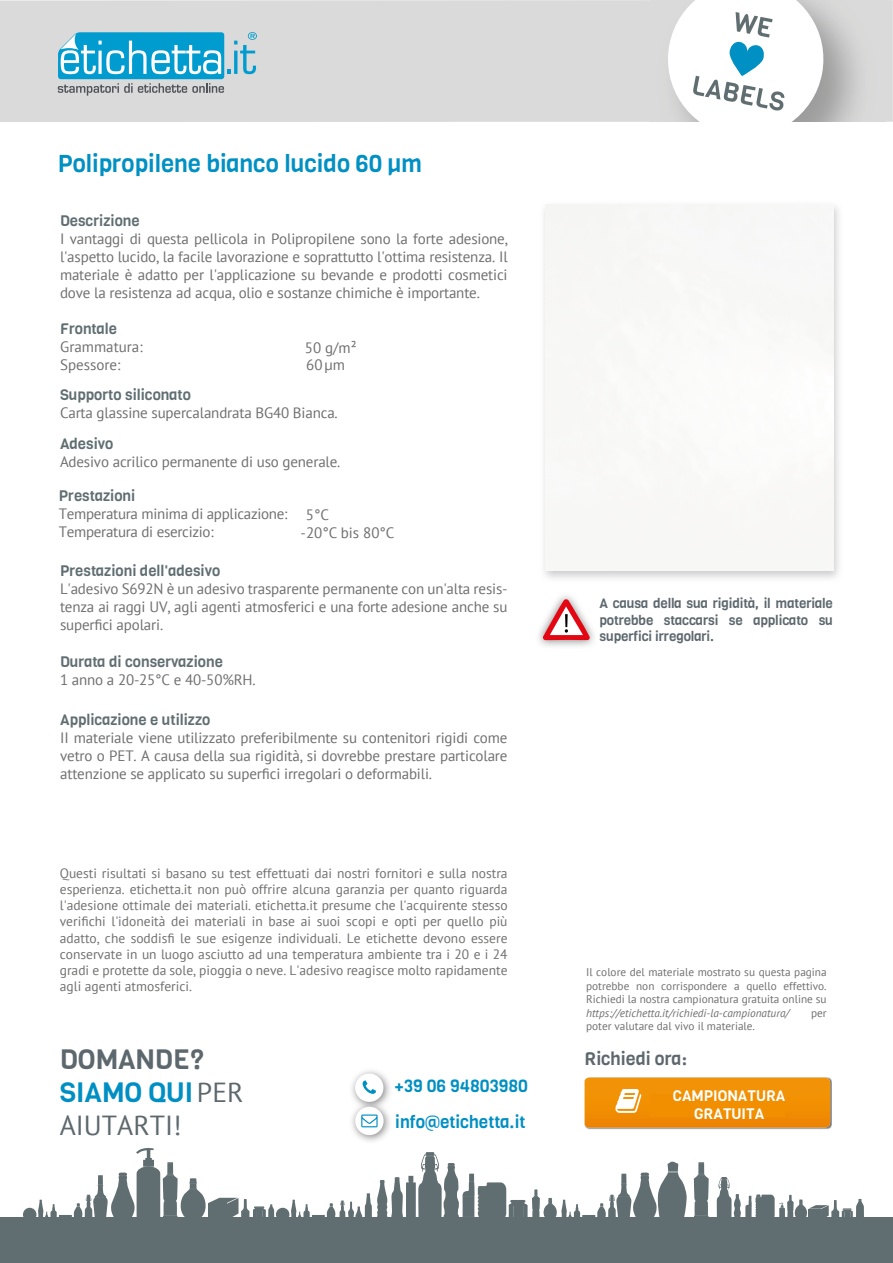
<style>
.page{position:relative;width:893px;height:1263px;background:#fff}
.page>*{position:absolute;margin:0;border:0;box-sizing:border-box;transform-origin:0 0}
.t1{font:27.6px/33px "Viga";color:#5d686e}
.t2{font:27.6px "PT Sans";color:#5d686e}
.t3{font:24px "Viga";color:#0090c3}
.t4{font:18px "Viga";color:#5d686e}
.t5{font:17.4px/35.7px "Viga";color:#008fc3}
.t6{font:15px/18px "PT Sans";letter-spacing:-.01em;color:#706f6f}
.t7{font:15px "Viga";color:#606e72}
.t8{font:15px/18px "Viga";color:#fff;text-align:center}
.t9{font:13.5px/16.2px "PT Sans";color:#71706f;text-align:justify}
.t10{font:13.5px/16.2px "Viga";letter-spacing:-.01em;color:#5d686e;text-align:justify}
.t11{font:11.25px/13.5px "PT Sans";color:#706f6f;text-align:justify}
.t12{font:italic 11.25px "PT Sans";color:#706f6f}
.s1{color:#008fc3}
.s2{font-family:"PT Sans"}
</style>
<div class="page">
<div style="left:0;top:0;width:893px;height:122px;background:#dadada"></div>
<svg style="left:667px;top:1px;width:163px;height:121px;background:#e1e8ea"></svg>
<div style="left:23px;top:1208px;width:13px;height:13px;background:#606e72;border-radius:50%"></div>
<div style="left:276px;top:1208px;width:13px;height:13px;background:#606e72;border-radius:50%"></div>
<svg style="left:38px;top:1148px;width:236px;height:70px"></svg>
<svg style="left:717px;top:1177px;width:147px;height:41px"></svg>
<svg style="left:291px;top:1152px;width:396px;height:66px"></svg>
<svg style="left:694px;top:1162px;width:15px;height:56px"></svg>
<div style="left:0;top:1218px;width:893px;height:45px;background:#606e72"></div>
<svg style="left:544px;top:204px;width:295px;height:375px;fill:#ebebeb"></svg>
<div style="left:546px;top:205px;width:287px;height:366px;background:#f8f8f6"></div>
<img style="left:585px;top:1077px;width:247px;height:53px">
<svg style="left:585px;top:1078px;width:245px;height:49px;background:#f1920f"></svg>
<svg style="left:351px;top:1070px;width:39px;height:30px"></svg>
<div style="left:355px;top:1073px;width:28px;height:29px;background:#fff;border-radius:50%"></div>
<svg style="left:363px;top:1080px;width:13px;height:14px"></svg>
<svg style="left:351px;top:1100px;width:39px;height:42px"></svg>
<div style="left:355px;top:1107px;width:29px;height:28px;background:#fff;border-radius:50%"></div>
<svg style="left:361px;top:1114px;width:17px;height:13px"></svg>
<svg style="left:538px;top:596px;width:56px;height:51px"></svg>
<svg style="left:542px;top:598px;width:48px;height:42px"></svg>
<div style="left:649px;top:1094px;width:136px;height:23px;background:#f18f01"></div>
<svg style="left:58px;top:32px;width:199px;height:64px"></svg>
<h2 class="t3" style="left:58px;top:148px;width:366px">Polipropilene bianco lucido 60 µm</h2>
<p class="t7" style="left:60px;top:211px;width:81px">Descrizione</p>
<p class="t6" style="left:60px;top:230px;width:449px;text-align:justify">I vantaggi di questa pellicola in Polipropilene sono la forte adesione, l'aspetto lucido, la facile lavorazione e soprattutto l'ottima resistenza. Il materiale è adatto per l'applicazione su bevande e prodotti cosmetici dove la resistenza ad acqua, olio e sostanze chimiche è importante.</p>
<p class="t7" style="left:60px;top:319px;width:58px">Frontale</p>
<p class="t6" style="left:60px;top:338px;width:84px">Grammatura:<br>Spessore:</p>
<p class="t7" style="left:60px;top:385px;width:132px">Supporto siliconato</p>
<p class="t6" style="left:60px;top:404px;width:279px">Carta glassine supercalandrata BG40 Bianca.</p>
<p class="t7" style="left:60px;top:434px;width:55px">Adesivo</p>
<p class="t6" style="left:60px;top:453px;width:282px">Adesivo acrilico permanente di uso generale.</p>
<p class="t7" style="left:59px;top:486px;width:78px">Prestazioni</p>
<p class="t6" style="left:59px;top:505px;width:230px">Temperatura minima di applicazione:<br>Temperatura di esercizio:</p>
<p class="t7" style="left:60px;top:560px;width:162px">Prestazioni dell'adesivo</p>
<p class="t6" style="left:60px;top:579px;width:449px;text-align:justify">L'adesivo S692N è un adesivo trasparente permanente con un'alta resis&shy;tenza ai raggi UV, agli agenti atmosferici e una forte adesione anche su superfici apolari.</p>
<p class="t7" style="left:60px;top:652px;width:164px">Durata di conservazione</p>
<p class="t6" style="left:60px;top:670px;width:197px">1 anno a 20-25°C e 40-50%RH.</p>
<p class="t7" style="left:60px;top:709px;width:152px">Applicazione e utilizzo</p>
<p class="t6" style="left:60px;top:728px;width:449px;text-align:justify">II materiale viene utilizzato preferibilmente su contenitori rigidi come vetro o PET. A causa della sua rigidità, si dovrebbe prestare particolare attenzione se applicato su superfici irregolari o deformabili.</p>
<p class="t6" style="left:305px;top:338px;width:53px">50 g/m²</p>
<p class="t6" style="left:306px;top:356px;width:40px">60µm</p>
<p class="t6" style="left:301px;top:505px;width:95px;text-indent:5px">5°C<br>-20°C bis 80°C</p>
<p class="t10" style="left:599px;top:596px;width:235px">A causa della sua rigidità, il materiale potrebbe staccarsi se applicato su superfici irregolari.</p>
<p class="t9" style="left:60px;top:865px;width:449px">Questi risultati si basano su test effettuati dai nostri fornitori e sulla nostra esperienza. etichetta.it non può offrire alcuna garanzia per quanto riguarda l'adesione ottimale dei materiali. etichetta.it presume che l'acquirente stesso verifichi l'idoneità dei materiali in base ai suoi scopi e opti per quello più adatto, che soddisfi le sue esigenze individuali. Le etichette devono essere conservate in un luogo asciutto ad una temperatura ambiente tra i 20 e i 24 gradi e protette da sole, pioggia o neve. L'adesivo reagisce molto rapidamente agli agenti atmosferici.</p>
<p class="t11" style="left:586px;top:965px;width:242px">Il colore del materiale mostrato su questa pagina potrebbe non corrispondere a quello effettivo.<br>Richiedi la nostra campionatura gratuita online su</p>
<p class="t12" style="left:586px;top:1006px;width:205px">https://etichetta.it/richiedi-la-campionatura/</p>
<p class="t11" style="left:811px;top:1006px;width:17px">per</p>
<p class="t11" style="left:586px;top:1019px;width:170px">poter valutare dal vivo il materiale.</p>
<p class="t4" style="left:585px;top:1047px;width:104px">Richiedi ora:</p>
<h1 class="t1" style="left:60px;top:1043px;width:185px">DOMANDE?<br><span class="s1">SIAMO QUI</span><span class="s2">PER</span></h1>
<h1 class="t2" style="left:60px;top:1108px;width:123px">AIUTARTI!</h1>
<p class="t5" style="left:394px;top:1068px;width:135px">+39 06 94803980 info@etichetta.it</p>
<p class="t8" style="left:673px;top:1086px;width:114px">CAMPIONATURA<br>GRATUITA</p>
</div>
